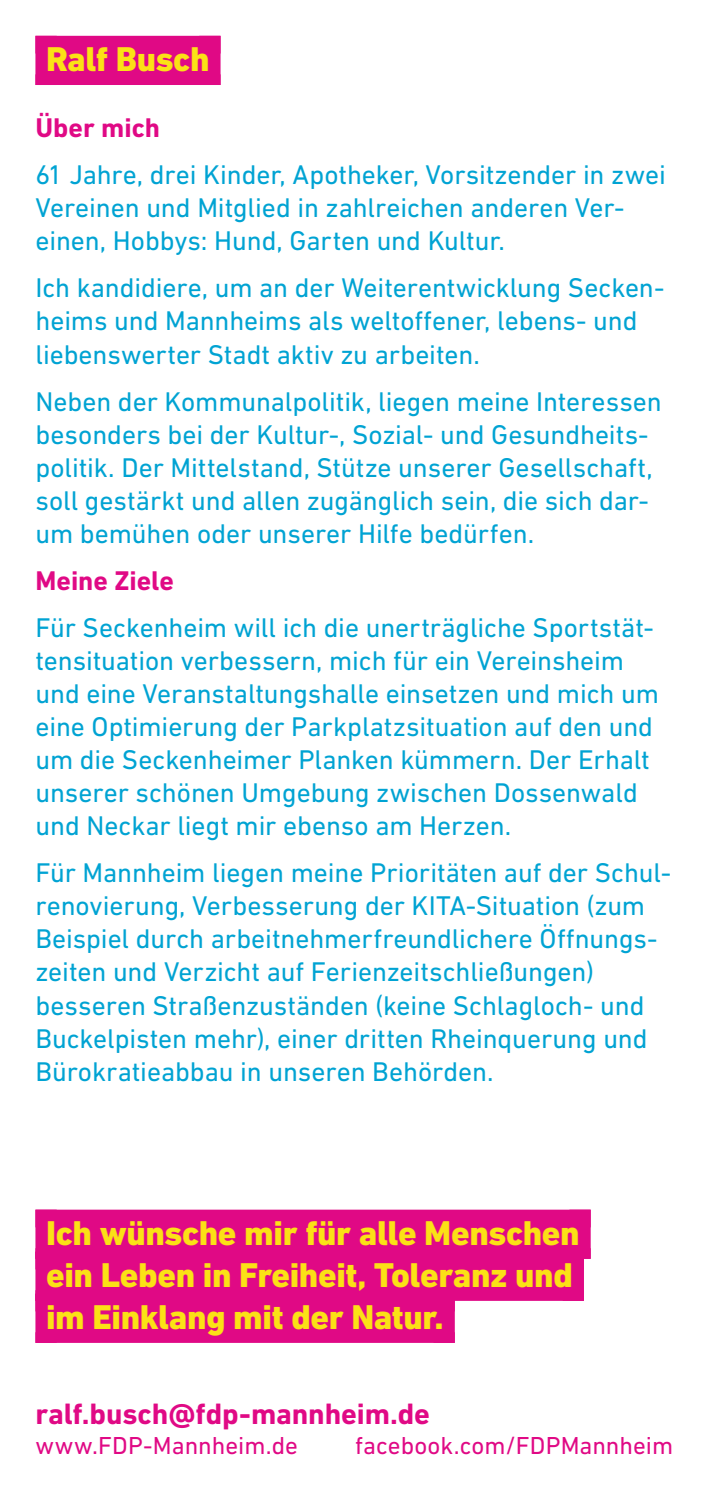
<style>
.page{position:relative;width:709px;height:1489px;background:#fff}
.page>*{position:absolute;margin:0;border:0;box-sizing:border-box;transform-origin:0 0}
.t1{font:800 35px/42px "DIN Next LT Pro";letter-spacing:-.01em;color:#fbe116}
.t2{font:700 30px "DIN Next LT Pro";letter-spacing:-.005em;color:#e00985}
.t3{font:27.5px/33px "DIN Next LT Pro";letter-spacing:-.005em;color:#00a3d3}
.t4{font:700 27.5px "DIN Next LT Pro";color:#e00985}
.t5{font:25px "DIN Next LT Pro";color:#e00985}
</style>
<div class="page">
<div style="left:46px;top:45px;width:164px;height:35px;background:#e00985"></div>
<div style="left:35px;top:36px;width:22px;height:49px;background:#e00985"></div>
<div style="left:199px;top:36px;width:21px;height:49px;background:#e00985"></div>
<div style="left:35px;top:36px;width:185px;height:18px;background:#e00985"></div>
<div style="left:35px;top:74px;width:185px;height:11px;background:#e00985"></div>
<div style="left:46px;top:1218px;width:534px;height:35px;background:#e00985"></div>
<div style="left:35px;top:1209px;width:22px;height:49px;background:#e00985"></div>
<div style="left:569px;top:1209px;width:21px;height:49px;background:#e00985"></div>
<div style="left:35px;top:1209px;width:555px;height:18px;background:#e00985"></div>
<div style="left:46px;top:1260px;width:527px;height:35px;background:#e00985"></div>
<div style="left:35px;top:1251px;width:22px;height:49px;background:#e00985"></div>
<div style="left:562px;top:1251px;width:22px;height:49px;background:#e00985"></div>
<div style="left:35px;top:1251px;width:549px;height:18px;background:#e00985"></div>
<div style="left:35px;top:1290px;width:549px;height:10px;background:#e00985"></div>
<div style="left:46px;top:1302px;width:398px;height:35px;background:#e00985"></div>
<div style="left:35px;top:1293px;width:22px;height:49px;background:#e00985"></div>
<div style="left:433px;top:1293px;width:22px;height:49px;background:#e00985"></div>
<div style="left:35px;top:1293px;width:420px;height:18px;background:#e00985"></div>
<div style="left:35px;top:1332px;width:420px;height:10px;background:#e00985"></div>
<p class="t1" style="left:46px;top:38px;width:165px">Ralf Busch</p>
<p class="t4" style="left:35px;top:112px;width:126px">Über mich</p>
<p class="t3" style="left:35px;top:158px;width:632px">61 Jahre, drei Kinder, Apotheker, Vorsitzender in zwei<br>Vereinen und Mitglied in zahlreichen anderen Ver&shy;einen, Hobbys: Hund, Garten und Kultur.</p>
<p class="t3" style="left:35px;top:271px;width:630px">Ich kandidiere, um an der Weiterentwicklung Secken&shy;heims und Mannheims als weltoffener, lebens- und liebenswerter Stadt aktiv zu arbeiten.</p>
<p class="t3" style="left:35px;top:384px;width:628px">Neben der Kommunalpolitik, liegen meine Interessen besonders bei der Kultur-, Sozial- und Gesundheits&shy;politik. Der Mittelstand, Stütze unserer Gesellschaft, soll gestärkt und allen zugänglich sein, die sich dar&shy;um bemühen oder unserer Hilfe bedürfen.</p>
<p class="t4" style="left:35px;top:564px;width:140px">Meine Ziele</p>
<p class="t3" style="left:35px;top:611px;width:625px">Für Seckenheim will ich die unerträgliche Sportstät&shy;tensituation verbessern, mich für ein Vereinsheim und eine Veranstaltungshalle einsetzen und mich um eine Optimierung der Parkplatzsituation auf den und um die Seckenheimer Planken kümmern. Der Erhalt unserer schönen Umgebung zwischen Dossenwald und Neckar liegt mir ebenso am Herzen.</p>
<p class="t3" style="left:35px;top:856px;width:637px">Für Mannheim liegen meine Prioritäten auf der Schul&shy;renovierung, Verbesserung der KITA-Situation (zum Beispiel durch arbeitnehmerfreundlichere Öffnungs&shy;zeiten und Verzicht auf Ferienzeitschließungen) besseren Straßenzuständen (keine Schlagloch- und Buckelpisten mehr), einer dritten Rheinquerung und Bürokratieabbau in unseren Behörden.</p>
<p class="t1" style="left:46px;top:1211px;width:535px">Ich wünsche mir für alle Menschen ein Leben in Freiheit, Toleranz und im Einklang mit der Natur.</p>
<p class="t2" style="left:35px;top:1395px;width:396px">ralf.busch@fdp-mannheim.de</p>
<p class="t5" style="left:35px;top:1430px;width:264px">www.FDP-Mannheim.de</p>
<p class="t5" style="left:355px;top:1430px;width:320px">facebook.com/FDPMannheim</p>
</div>
